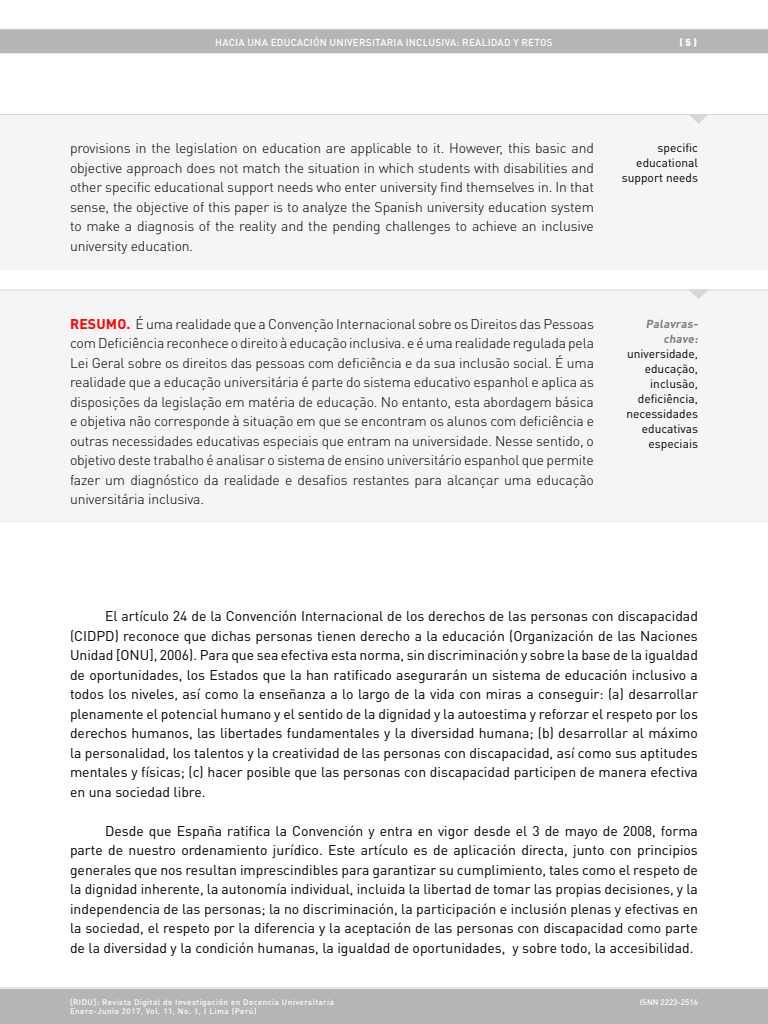
<style>
.page{position:relative;width:768px;height:1024px;background:#fff}
.page>*{position:absolute;margin:0;border:0;box-sizing:border-box;transform-origin:0 0}
.Normal{font:14px/19.5px "DIN Pro";color:#000;text-align:justify}
.Texto_1{font:300 14px/19.5px "DIN Pro";letter-spacing:-.01em;color:#000;text-align:justify}
.Palabras_clave{font:12px/15px "DIN Pro";color:#000;text-align:right}
.Palabras_clave_2{font:700 11.5px/15px "DIN Pro";color:#7f7e7d;text-align:right}
.t1{font:500 10px "DIN Pro";letter-spacing:.02em;color:#fff}
.Texto_1-2{font:900 10px "DIN Pro";color:#fff}
.t2{font:500 8px/9px "DIN Pro";letter-spacing:.06em;color:#fff}
.t3{font:500 8px "DIN Pro";color:#fff}
.s1{font-weight:700;color:#fe0000}
</style>
<div class="page">
<div style="left:0;top:29px;width:768px;height:24px;background:#b6b5b5"></div>
<hr style="left:0;top:53px;width:768px;height:1px;background:#e7e7e8">
<hr style="left:0;top:29px;width:768px;height:1px;background:#e7e7e8">
<div style="left:0;top:988px;width:768px;height:36px;background:#b6b5b5"></div>
<hr style="left:0;top:987px;width:768px;height:2px;background:#e7e7e8">
<div style="left:0;top:114px;width:768px;height:156px;background:#f5f5f5"></div>
<div style="left:0;top:290px;width:768px;height:234px;background:#f5f5f5"></div>
<hr style="left:0;top:114px;width:768px;height:1px;background:#d6d8d7">
<hr style="left:0;top:290px;width:768px;height:1px;background:#d6d8d7">
<svg style="left:689px;top:115px;width:19px;height:9px"></svg>
<svg style="left:688px;top:290px;width:21px;height:9px"></svg>
<p class="t1" style="left:215px;top:36px;width:339px">HACIA UNA EDUCACIÓN UNIVERSITARIA INCLUSIVA: REALIDAD Y RETOS</p>
<p class="Texto_1-2" style="left:679px;top:35px;width:19px">( 5 )</p>
<p class="Texto_1" style="left:70px;top:138px;width:526px">provisions in the legislation on education are applicable to it. However, this basic and objective approach does not match the situation in which students with disabilities and other specific educational support needs who enter university find themselves in. In that sense, the objective of this paper is to analyze the Spanish university education system to make a diagnosis of the reality and the pending challenges to achieve an inclusive university education.</p>
<p class="Palabras_clave" style="left:622px;top:140px;width:78px">specific educational support needs</p>
<p class="Texto_1" style="left:70px;top:313px;width:526px"><span class="s1">RESUMO.</span> É uma realidade que a Convenção Internacional sobre os Direitos das Pessoas com Deficiência reconhece o direito à educação inclusiva. e é uma realidade regulada pela Lei Geral sobre os direitos das pessoas com deficiência e da sua inclusão social. É uma realidade que a educação universitária é parte do sistema educativo espanhol e aplica as disposições da legislação em matéria de educação. No entanto, esta abordagem básica e objetiva não corresponde à situação em que se encontram os alunos com deficiência e outras necessidades educativas especiais que entram na universidade. Nesse sentido, o objetivo deste trabalho é analisar o sistema de ensino universitário espanhol que permite fazer um diagnóstico da realidade e desafios restantes para alcançar uma educação universitária inclusiva.</p>
<p class="Palabras_clave_2" style="left:646px;top:316px;width:56px">Palavras&shy;chave:</p>
<p class="Palabras_clave" style="left:626px;top:346px;width:73px">universidade, educação, inclusão, deficiência, necessidades educativas especiais</p>
<p class="Normal" style="left:70px;top:606px;width:630px;text-indent:35px">El artículo 24 de la Convención Internacional de los derechos de las personas con discapacidad (CIDPD) reconoce que dichas personas tienen derecho a la educación (Organización de las Naciones Unidad [ONU], 2006). Para que sea efectiva esta norma, sin discriminación y sobre la base de la igualdad de oportunidades, los Estados que la han ratificado asegurarán un sistema de educación inclusivo a todos los niveles, así como la enseñanza a lo largo de la vida con miras a conseguir: (a) desarrollar plenamente el potencial humano y el sentido de la dignidad y la autoestima y reforzar el respeto por los derechos humanos, las libertades fundamentales y la diversidad humana; (b) desarrollar al máximo la personalidad, los talentos y la creatividad de las personas con discapacidad, así como sus aptitudes mentales y físicas; (c) hacer posible que las personas con discapacidad participen de manera efectiva en una sociedad libre.</p>
<p class="Normal" style="left:70px;top:820px;width:630px;text-indent:35px">Desde que España ratifica la Convención y entra en vigor desde el 3 de mayo de 2008, forma parte de nuestro ordenamiento jurídico. Este artículo es de aplicación directa, junto con principios generales que nos resultan imprescindibles para garantizar su cumplimiento, tales como el respeto de la dignidad inherente, la autonomía individual, incluida la libertad de tomar las propias decisiones, y la independencia de las personas; la no discriminación, la participación e inclusión plenas y efectivas en la sociedad, el respeto por la diferencia y la aceptación de las personas con discapacidad como parte de la diversidad y la condición humanas, la igualdad de oportunidades, y sobre todo, la accesibilidad.</p>
<p class="t2" style="left:70px;top:997px;width:266px">[RIDU]: Revista Digital de Investigación en Docencia Universitaria<br>Enero-Junio 2017, Vol. 11, No. 1, | Lima (Perú)</p>
<p class="t3" style="left:640px;top:997px;width:60px">ISNN 2223-2516</p>
</div>
